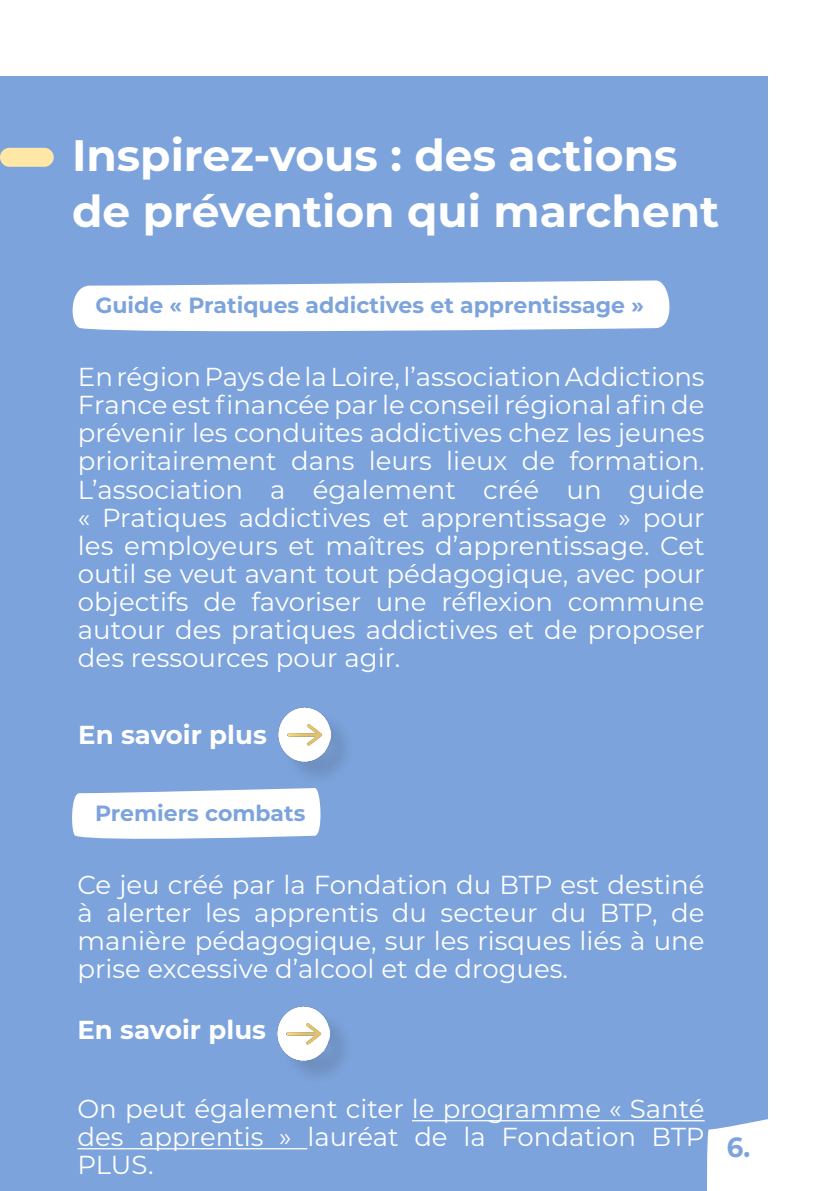
<style>
.page{position:relative;width:840px;height:1191px;background:#fff}
.page>*{position:absolute;margin:0;border:0;box-sizing:border-box;transform-origin:0 0}
.Style_de_paragraphe{font:700 44px "Montserrat";color:#fff}
.t1{font:700 27.8px "Montserrat";color:#7ca3dc;scale:.93 1}
.Style_de_paragraphe-2{font:26px/28px "Montserrat";color:#fff;text-align:justify}
.Style_de_paragraphe-3{font:700 26px "Montserrat";color:#fff}
.Style_de_paragraphe-4{font:700 22px "Montserrat";color:#7ca3dc}
.s1{color:#fffefa}
</style>
<div class="page">
<div style="left:0;top:76px;width:767px;height:1115px;background:#7ca3dc"></div>
<svg style="left:707px;top:1118px;width:61px;height:73px;background:#f2f5fb"></svg>
<div style="left:0;top:148px;width:54px;height:19px;background:#ffe7a7;border-radius:9px"></div>
<svg style="left:72px;top:280px;width:598px;height:52px;background:#f0f4fb"></svg>
<hr style="left:411px;top:1120px;width:293px;height:1px;background:#fffefa">
<hr style="left:77px;top:1148px;width:230px;height:1px;background:#fffefa">
<svg style="left:72px;top:788px;width:249px;height:51px;background:#f2f6fb"></svg>
<div style="left:282px;top:711px;width:72px;height:74px;background:#231f20;opacity:.15"></div>
<img style="left:278px;top:707px;width:52px;height:54px">
<div style="left:281px;top:1010px;width:73px;height:75px;background:#231f20;opacity:.15"></div>
<img style="left:277px;top:1006px;width:53px;height:55px">
<p class="Style_de_paragraphe" style="left:72px;top:124px;width:606px">Inspirez-vous : des actions</p>
<p class="Style_de_paragraphe" style="left:72px;top:180px;width:648px">de prévention qui marchent</p>
<p class="Style_de_paragraphe-4" style="left:95px;top:289px;width:549px">Guide « Pratiques addictives et apprentissage »</p>
<p class="Style_de_paragraphe-2" style="left:78px;top:362px;width:628px">En région Pays de la Loire, l’association Addictions France est financée par le conseil régional afin de prévenir les conduites addictives chez les jeunes prioritairement dans leurs lieux de formation.<br>L’association a également créé un guide « Pratiques addictives et apprentissage » pour les employeurs et maîtres d’apprentissage. Cet outil se veut avant tout pédagogique, avec pour objectifs de favoriser une réflexion commune autour des pratiques addictives et de proposer des ressources pour agir.</p>
<p class="Style_de_paragraphe-3" style="left:78px;top:715px;width:190px">En savoir plus</p>
<p class="Style_de_paragraphe-4" style="left:95px;top:797px;width:212px">Premiers combats</p>
<p class="Style_de_paragraphe-2" style="left:77px;top:870px;width:628px">Ce jeu créé par la Fondation du BTP est destiné à alerter les apprentis du secteur du BTP, de manière pédagogique, sur les risques liés à une prise excessive d’alcool et de drogues.</p>
<p class="Style_de_paragraphe-3" style="left:77px;top:1010px;width:190px">En savoir plus</p>
<p class="Style_de_paragraphe-2" style="left:77px;top:1094px;width:628px">On peut également citer <span class="s1">le programme « Santé des apprentis »</span> lauréat de la Fondation BTP PLUS.</p>
<p class="t1" style="left:726px;top:1127px;width:27px">6.</p>
</div>
